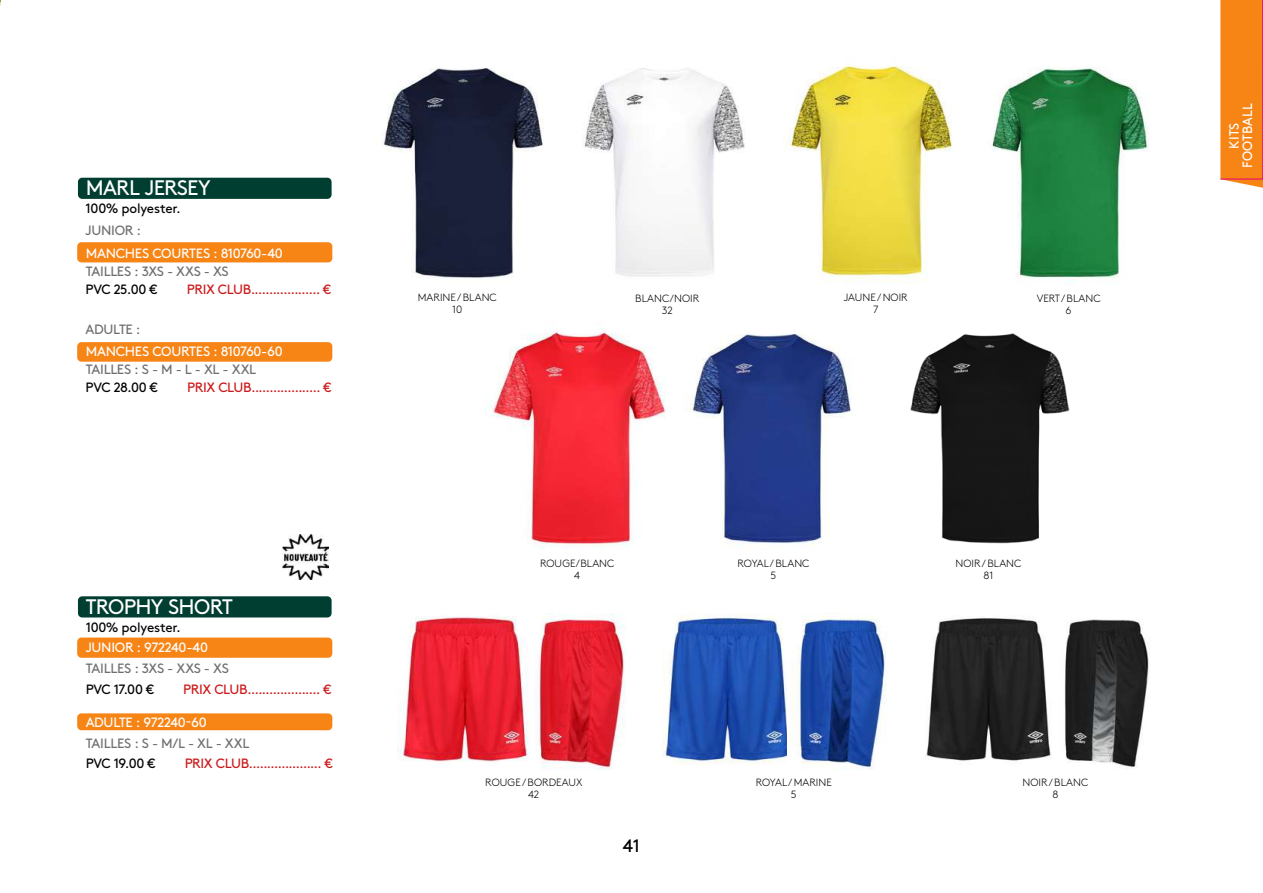
<style>
.page{position:relative;width:1263px;height:893px;background:#fff}
.page>*{position:absolute;margin:0;border:0;box-sizing:border-box;transform-origin:0 0}
.t1{font:21px "Brown";letter-spacing:-.035em;color:#fff}
.t2{font:18px "Brown";color:#000}
.t3{font:13.5px "Brown";letter-spacing:-.03em;color:#cd1719}
.t4{font:13.5px "Brown";letter-spacing:-.03em;color:#706f6f}
.t5{font:13.5px "Brown";letter-spacing:-.025em;color:#fff}
.t6{font:13.5px "Brown";letter-spacing:-.02em;color:#000}
.t7{font:13.5px/13.5px "Brown";letter-spacing:.005em;color:#fff;text-align:center}
.t8{font:300 10.5px/12px "Brown";letter-spacing:.005em;color:#000;text-align:center}
</style>
<div class="page">
<div style="left:78px;top:178px;width:254px;height:21px;background:#003e31;border-radius:4px"></div>
<div style="left:77px;top:342px;width:255px;height:20px;background:#f78516;border-radius:4px"></div>
<div style="left:77px;top:242px;width:255px;height:20px;background:#f78516;border-radius:4px"></div>
<img style="left:786px;top:65px;width:167px;height:218px">
<img style="left:583px;top:68px;width:162px;height:209px">
<img style="left:486px;top:331px;width:180px;height:217px">
<img style="left:910px;top:333px;width:160px;height:211px">
<img style="left:376px;top:68px;width:167px;height:211px">
<img style="left:992px;top:67px;width:157px;height:215px">
<img style="left:684px;top:334px;width:168px;height:212px">
<img style="left:536px;top:613px;width:90px;height:157px">
<img style="left:792px;top:613px;width:95px;height:157px">
<img style="left:1064px;top:619px;width:85px;height:149px">
<img style="left:663px;top:613px;width:123px;height:151px">
<img style="left:925px;top:618px;width:127px;height:143px">
<img style="left:397px;top:616px;width:133px;height:146px">
<div style="left:78px;top:596px;width:254px;height:21px;background:#003e31;border-radius:4px"></div>
<div style="left:77px;top:713px;width:255px;height:17px;background:#f78516;border-radius:4px"></div>
<div style="left:77px;top:638px;width:255px;height:20px;background:#f78516;border-radius:4px"></div>
<img style="left:283px;top:534px;width:46px;height:46px">
<svg style="left:1220px;top:0;width:43px;height:188px;background:#f68620"></svg>
<h1 class="t1" style="left:86px;top:172px;width:127px">MARL JERSEY</h1>
<p class="t6" style="left:86px;top:198px;width:97px">100% polyester.</p>
<p class="t4" style="left:86px;top:220px;width:57px">JUNIOR :</p>
<p class="t5" style="left:86px;top:243px;width:199px">MANCHES COURTES : 810760-40</p>
<p class="t4" style="left:86px;top:261px;width:145px">TAILLES : 3XS - XXS - XS</p>
<p class="t6" style="left:86px;top:279px;width:73px">PVC 25.00 €</p>
<p class="t3" style="left:187px;top:279px;width:146px">PRIX CLUB................... €</p>
<p class="t4" style="left:86px;top:319px;width:56px">ADULTE :</p>
<p class="t5" style="left:86px;top:341px;width:199px">MANCHES COURTES : 810760-60</p>
<p class="t4" style="left:86px;top:359px;width:172px">TAILLES : S - M - L - XL - XXL</p>
<p class="t6" style="left:86px;top:377px;width:74px">PVC 28.00 €</p>
<p class="t3" style="left:187px;top:377px;width:146px">PRIX CLUB................... €</p>
<h1 class="t1" style="left:86px;top:590px;width:149px">TROPHY SHORT</h1>
<p class="t6" style="left:86px;top:616px;width:97px">100% polyester.</p>
<p class="t5" style="left:86px;top:637px;width:124px">JUNIOR : 972240-40</p>
<p class="t4" style="left:86px;top:658px;width:145px">TAILLES : 3XS - XXS - XS</p>
<p class="t6" style="left:86px;top:679px;width:70px">PVC 17.00 €</p>
<p class="t3" style="left:183px;top:679px;width:149px">PRIX CLUB.................... €</p>
<p class="t5" style="left:86px;top:712px;width:122px">ADULTE : 972240-60</p>
<p class="t4" style="left:86px;top:732px;width:165px">TAILLES : S - M/L - XL - XXL</p>
<p class="t6" style="left:86px;top:753px;width:71px">PVC 19.00 €</p>
<p class="t3" style="left:185px;top:753px;width:149px">PRIX CLUB.................... €</p>
<p class="t8" style="left:418px;top:291px;width:80px">MARINE / BLANC<br>10</p>
<p class="t8" style="left:844px;top:291px;width:65px">JAUNE / NOIR<br>7</p>
<p class="t8" style="left:635px;top:291px;width:66px">BLANC/NOIR<br>32</p>
<p class="t8" style="left:1037px;top:291px;width:65px">VERT / BLANC<br>6</p>
<p class="t8" style="left:540px;top:556px;width:76px">ROUGE/BLANC<br>4</p>
<p class="t8" style="left:737px;top:557px;width:73px">ROYAL / BLANC<br>5</p>
<p class="t8" style="left:955px;top:557px;width:67px">NOIR / BLANC<br>81</p>
<p class="t8" style="left:485px;top:776px;width:99px">ROUGE / BORDEAUX<br>42</p>
<p class="t8" style="left:1022px;top:776px;width:67px">NOIR / BLANC<br>8</p>
<p class="t8" style="left:756px;top:776px;width:78px">ROYAL / MARINE<br>5</p>
<h2 class="t2" style="left:623px;top:832px;width:19px">41</h2>
<p class="t7" style="left:1226px;top:168px;width:66px;rotate:-90deg">KITS<br>FOOTBALL</p>
</div>
